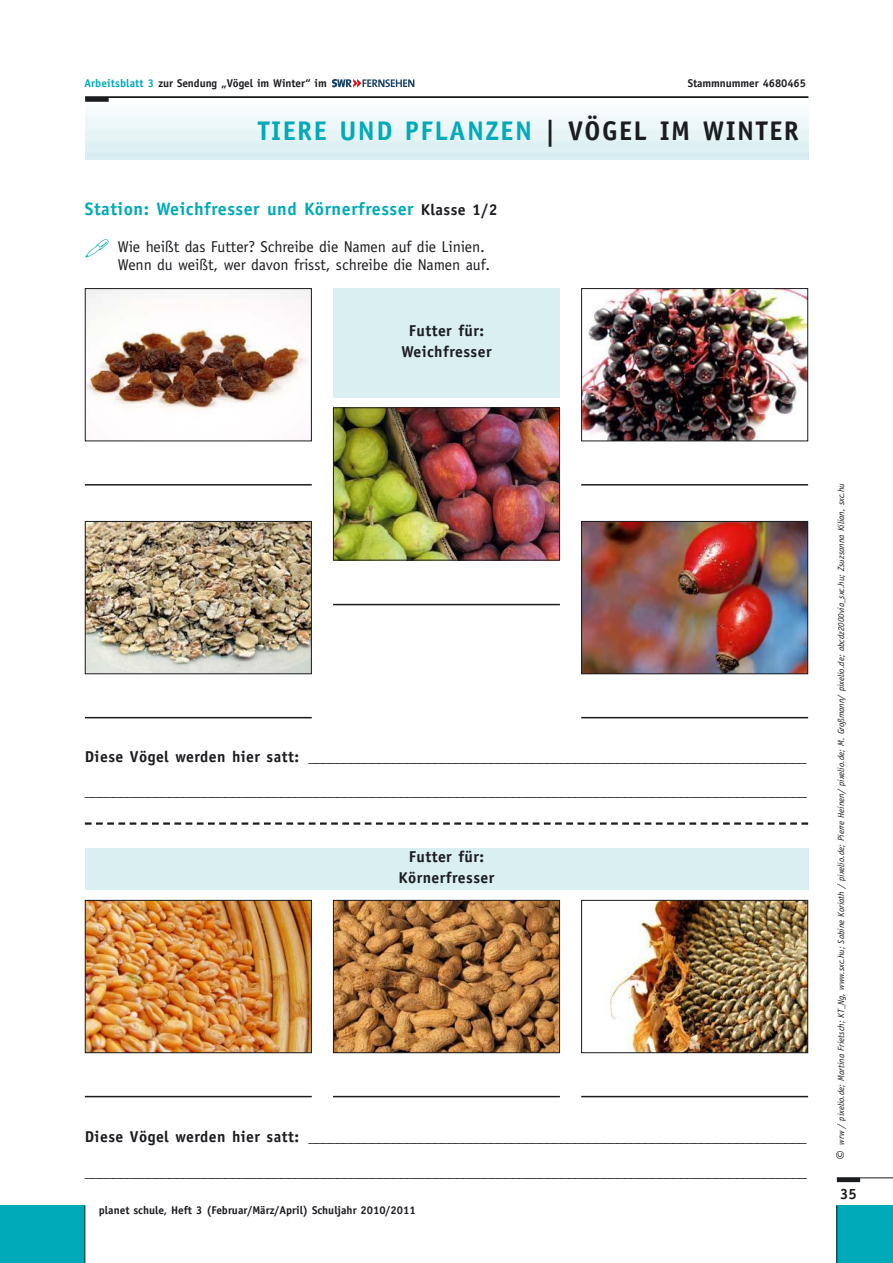
<style>
.page{position:relative;width:893px;height:1263px;background:#fff}
.page>*{position:absolute;margin:0;border:0;box-sizing:border-box;transform-origin:0 0}
.t1{font:700 27px "Officina Sans";letter-spacing:.055em;color:#00aab9}
.t2{font:700 18px "Officina Sans";letter-spacing:.03em;color:#00aab9}
.t3{font:700 15.75px/21px "Officina Sans";letter-spacing:.03em;color:#1b1c20;text-align:center}
.t4{font:15.75px/18.3px "Officina Sans";letter-spacing:-.005em;color:#1b1c20}
.t5{font:700 15px "Officina Sans";color:#1b1c20}
.t6{font:700 11.25px "Officina Sans";color:#1b1c20}
.t7{font:italic 9px "Officina Sans";color:#1b1c20}
.s1{color:#00aab9}
.s2{color:#1b1c20}
.s3{font-size:15.75px;color:#1b1c20}
.s4{font-size:16.5px}
</style>
<div class="page">
<div style="left:836px;top:1205px;width:56px;height:58px;background:#00aab9"></div>
<hr style="left:836px;top:1178px;width:24px;height:4px;background:#1b1c20">
<hr style="left:836px;top:1178px;width:56px;height:1px;background:#1b1c20">
<hr style="left:836px;top:1206px;width:1px;height:57px;background:#1b1c20">
<div style="left:0;top:1205px;width:85px;height:58px;background:#00aab9"></div>
<hr style="left:84px;top:1205px;width:1px;height:58px;background:#1b1c20">
<hr style="left:85px;top:155px;width:723px;height:4px;background:#d8eef1">
<hr style="left:85px;top:154px;width:723px;height:3px;background:#d3ecef">
<hr style="left:85px;top:150px;width:723px;height:4px;background:#d6edf0">
<hr style="left:85px;top:146px;width:723px;height:4px;background:#e1f1f3">
<hr style="left:85px;top:144px;width:723px;height:4px;background:#daeff2">
<hr style="left:85px;top:141px;width:723px;height:3px;background:#ddf0f3">
<hr style="left:85px;top:137px;width:723px;height:4px;background:#e0f2f4">
<hr style="left:85px;top:133px;width:723px;height:4px;background:#e3f3f5">
<hr style="left:85px;top:130px;width:723px;height:3px;background:#e6f4f6">
<hr style="left:85px;top:126px;width:723px;height:4px;background:#e9f5f7">
<hr style="left:85px;top:122px;width:723px;height:4px;background:#ecf7f9">
<hr style="left:85px;top:119px;width:723px;height:3px;background:#eef8fa">
<hr style="left:85px;top:115px;width:723px;height:4px;background:#f1f9fb">
<hr style="left:85px;top:111px;width:723px;height:4px;background:#f4fafc">
<hr style="left:85px;top:108px;width:723px;height:3px;background:#f7fbfc">
<hr style="left:85px;top:104px;width:723px;height:4px;background:#f9fcfd">
<div style="left:85px;top:97px;width:24px;height:5px;background:#1b1c20"></div>
<hr style="left:85px;top:97px;width:723px;height:1px;background:#1b1c20">
<svg style="left:332px;top:79px;width:82px;height:9px"></svg>
<img style="left:87px;top:290px;width:223px;height:121px">
<div style="left:85px;top:288px;width:227px;height:153px;border:1px solid #1b1c20"></div>
<img style="left:583px;top:290px;width:223px;height:149px">
<div style="left:581px;top:288px;width:227px;height:153px;border:1px solid #1b1c20"></div>
<hr style="left:85px;top:484px;width:227px;height:2px;background:#1b1c20">
<img style="left:87px;top:523px;width:223px;height:149px">
<div style="left:85px;top:521px;width:227px;height:153px;border:1px solid #1b1c20"></div>
<hr style="left:85px;top:717px;width:227px;height:1px;background:#1b1c20">
<img style="left:583px;top:523px;width:223px;height:149px">
<div style="left:581px;top:521px;width:227px;height:153px;border:1px solid #1b1c20"></div>
<hr style="left:581px;top:717px;width:227px;height:1px;background:#1b1c20">
<hr style="left:581px;top:484px;width:227px;height:2px;background:#1b1c20">
<img style="left:335px;top:409px;width:223px;height:150px">
<div style="left:333px;top:407px;width:227px;height:154px;border:1px solid #1b1c20"></div>
<hr style="left:333px;top:604px;width:227px;height:1px;background:#1b1c20">
<div style="left:333px;top:288px;width:227px;height:109px;background:#d9eff2"></div>
<img style="left:87px;top:902px;width:223px;height:149px">
<div style="left:85px;top:900px;width:227px;height:153px;border:1px solid #1b1c20"></div>
<hr style="left:85px;top:1096px;width:227px;height:1px;background:#1b1c20">
<img style="left:335px;top:902px;width:223px;height:149px">
<div style="left:333px;top:900px;width:227px;height:153px;border:1px solid #1b1c20"></div>
<hr style="left:333px;top:1096px;width:227px;height:1px;background:#1b1c20">
<img style="left:609px;top:902px;width:197px;height:149px">
<div style="left:581px;top:900px;width:227px;height:153px;border:1px solid #1b1c20"></div>
<hr style="left:581px;top:1096px;width:227px;height:1px;background:#1b1c20">
<div style="left:85px;top:848px;width:723px;height:41px;background:#d9eff2"></div>
<svg style="left:85px;top:822px;width:723px;height:3px"></svg>
<p class="t6" style="left:84px;top:79px;width:244px"><span class="s1">Arbeitsblatt 3</span> zur Sendung „Vögel im Winter“ im</p>
<p class="t6" style="left:687px;top:79px;width:120px">Stammnummer 4680465</p>
<h1 class="t1" style="left:258px;top:121px;width:542px">TIERE UND PFLANZEN <span class="s2">| VÖGEL IM WINTER</span></h1>
<p class="t2" style="left:85px;top:202px;width:414px">Station: Weichfresser und Körnerfresser <span class="s3">Klasse 1/2</span></p>
<p class="t4" style="left:118px;top:239px;width:374px">Wie heißt das Futter? Schreibe die Namen auf die Linien.<br>Wenn du weißt, wer davon frisst, schreibe die Namen auf.</p>
<p class="t3" style="left:401px;top:322px;width:92px">Futter für:<br>Weichfresser</p>
<p class="t3" style="left:85px;top:740px;width:723px;line-height:34.5px;text-align:left">Diese Vögel werden hier satt: _______________________________________________________________________ _______________________________________________________________________________________________________</p>
<p class="t3" style="left:398px;top:848px;width:97px">Futter für:<br>Körnerfresser</p>
<p class="t3" style="left:85px;top:1121px;width:723px;line-height:34.5px;text-align:left">Diese Vögel werden hier satt: _______________________________________________________________________ _______________________________________________________________________________________________________</p>
<p class="t6" style="left:99px;top:1205px;width:318px">planet schule, Heft 3 (Februar/März/April) Schuljahr 2010/2011</p>
<p class="t7" style="left:837px;top:1160px;width:678px;rotate:-90deg"><span class="s4">©</span> wrw / pixelio.de; Martina Frietsch; KT_Ng, www.sxc.hu; Sabine Koriath / pixelio.de; Pierre Heinen/ pixelio.de; M. Großmann/ pixelio.de; abcdz2000via_sxc.hu; Zsuzsanna Kilian, sxc.hu</p>
<p class="t5" style="left:840px;top:1188px;width:18px">35</p>
</div>
